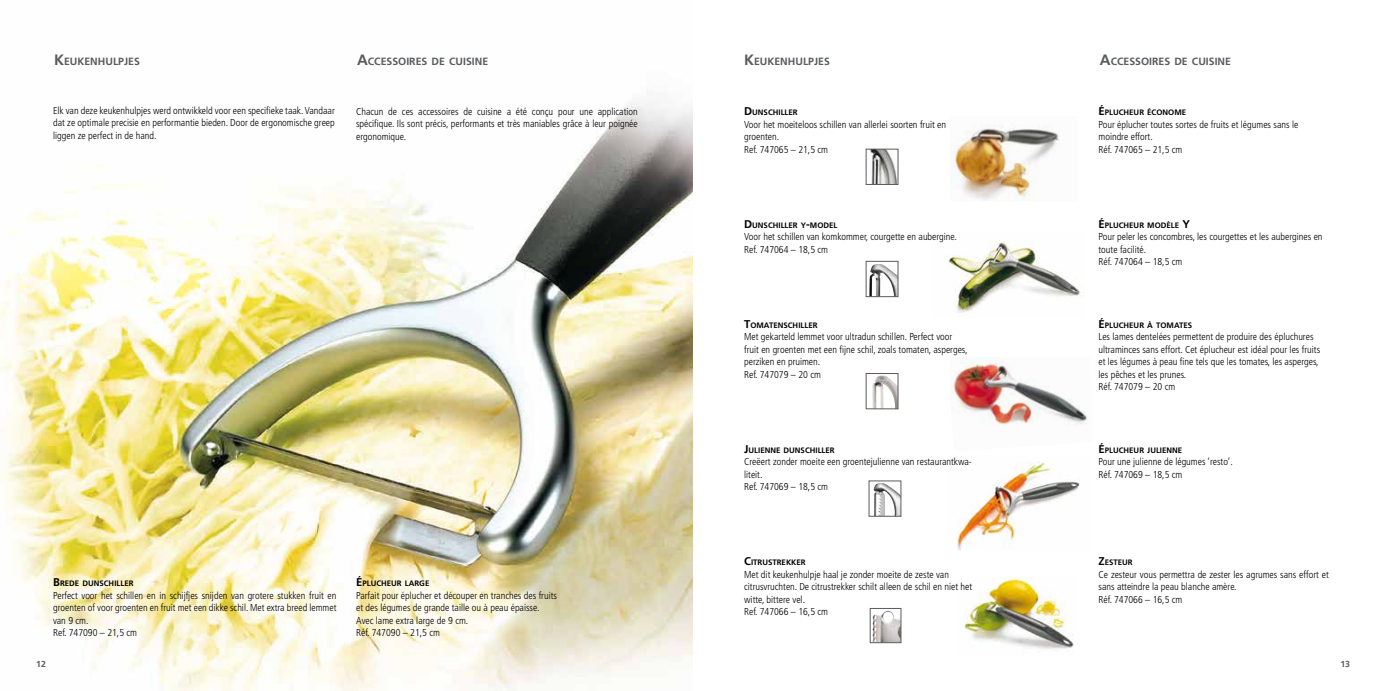
<style>
.page{position:relative;width:1382px;height:691px;background:#fff}
.page>*{position:absolute;margin:0;border:0;box-sizing:border-box;transform-origin:0 0}
.t1{font:700 10.5px "Frutiger";color:#5a5b5d}
.t2{font:300 condensed 10px/12.5px "Frutiger";color:#000}
.t3{font:700 8.75px "Frutiger";color:#5a5b5d}
.t4{font:700 7.88px "Frutiger";color:#000}
.s1{font-size:15px}
.s2{font-size:11.25px}
</style>
<div class="page">
<img style="left:964px;top:578px;width:110px;height:71px">
<img style="left:957px;top:460px;width:123px;height:90px">
<img style="left:0;top:103px;width:692px;height:588px">
<img style="left:951px;top:357px;width:137px;height:68px">
<img style="left:946px;top:241px;width:136px;height:72px">
<img style="left:951px;top:128px;width:108px;height:72px">
<img style="left:872px;top:376px;width:24px;height:31px">
<div style="left:866px;top:373px;width:32px;height:36px;border:1px solid #5a5b5d"></div>
<img style="left:870px;top:151px;width:26px;height:32px">
<div style="left:866px;top:149px;width:32px;height:36px;border:1px solid #5a5b5d"></div>
<img style="left:869px;top:264px;width:27px;height:31px">
<div style="left:866px;top:261px;width:32px;height:36px;border:1px solid #5a5b5d"></div>
<img style="left:872px;top:611px;width:27px;height:30px">
<div style="left:870px;top:608px;width:31px;height:35px;border:1px solid #5a5b5d"></div>
<img style="left:873px;top:483px;width:26px;height:32px">
<div style="left:869px;top:481px;width:32px;height:36px;border:1px solid #5a5b5d"></div>
<p class="t1" style="left:54px;top:55px;width:87px"><span class="s1">K</span>EUKENHULPJES</p>
<p class="t1" style="left:357px;top:55px;width:133px"><span class="s1">A</span>CCESSOIRES DE CUISINE</p>
<p class="t2" style="left:53px;top:104px;width:283px;text-align:justify">Elk van deze keukenhulpjes werd ontwikkeld voor een specifieke taak. Vandaar dat ze optimale precisie en performantie bieden. Door de ergonomische greep liggen ze perfect in de hand.</p>
<p class="t2" style="left:356px;top:105px;width:283px;text-align:justify">Chacun de ces accessoires de cuisine a été conçu pour une application spécifique. Ils sont précis, performants et très maniables grâce à leur poignée ergonomique.</p>
<p class="t4" style="left:53px;top:579px;width:81px"><span class="s2">B</span>REDE DUNSCHILLER</p>
<p class="t2" style="left:53px;top:589px;width:285px">Perfect voor het schillen en in schijfjes snijden van grotere stukken fruit en groenten of voor groenten en fruit met een dikke schil. Met extra breed lemmet van 9 cm.<br>Ref. 747090 – 21,5 cm</p>
<p class="t4" style="left:356px;top:579px;width:75px"><span class="s2">É</span>PLUCHEUR LARGE</p>
<p class="t2" style="left:356px;top:589px;width:202px">Parfait pour éplucher et découper en tranches des fruits et des légumes de grande taille ou à peau épaisse.<br>Avec lame extra large de 9 cm.<br>Réf. 747090 – 21,5 cm</p>
<p class="t1" style="left:744px;top:55px;width:87px"><span class="s1">K</span>EUKENHULPJES</p>
<p class="t1" style="left:1100px;top:55px;width:133px"><span class="s1">A</span>CCESSOIRES DE CUISINE</p>
<p class="t4" style="left:744px;top:108px;width:54px"><span class="s2">D</span>UNSCHILLER</p>
<p class="t2" style="left:744px;top:118px;width:203px">Voor het moeiteloos schillen van allerlei soorten fruit en groenten.<br>Ref. 747065 – 21,5 cm</p>
<p class="t4" style="left:744px;top:220px;width:95px"><span class="s2">D</span>UNSCHILLER Y<span class="s2">-</span>MODEL</p>
<p class="t2" style="left:744px;top:230px;width:214px">Voor het schillen van komkommer, courgette en aubergine.<br>Ref. 747064 – 18,5 cm</p>
<p class="t4" style="left:744px;top:320px;width:74px"><span class="s2">T</span>OMATENSCHILLER</p>
<p class="t2" style="left:744px;top:330px;width:225px">Met gekarteld lemmet voor ultradun schillen. Perfect voor fruit en groenten met een fijne schil, zoals tomaten, asperges, perziken en pruimen.<br>Ref. 747079 – 20 cm</p>
<p class="t4" style="left:744px;top:445px;width:91px"><span class="s2">J</span>ULIENNE DUNSCHILLER</p>
<p class="t2" style="left:744px;top:455px;width:229px">Creëert zonder moeite een groentejulienne van restaurantkwa&shy;liteit.<br>Ref. 747069 – 18,5 cm</p>
<p class="t4" style="left:744px;top:558px;width:62px"><span class="s2">C</span>ITRUSTREKKER</p>
<p class="t2" style="left:744px;top:568px;width:230px">Met dit keukenhulpje haal je zonder moeite de zeste van citrusvruchten. De citrustrekker schilt alleen de schil en niet het witte, bittere vel.<br>Ref. 747066 – 16,5 cm</p>
<p class="t4" style="left:1098px;top:108px;width:89px"><span class="s2">É</span> PLUCHEUR ÉCONOME</p>
<p class="t2" style="left:1098px;top:118px;width:201px">Pour éplucher toutes sortes de fruits et légumes sans le moindre effort.<br>Réf. 747065 – 21,5 cm</p>
<p class="t4" style="left:1098px;top:220px;width:93px"><span class="s2">É</span>PLUCHEUR MODÈLE <span class="s2">Y</span></p>
<p class="t2" style="left:1098px;top:230px;width:226px">Pour peler les concombres, les courgettes et les aubergines en toute facilité.<br>Réf. 747064 – 18,5 cm</p>
<p class="t4" style="left:1098px;top:320px;width:95px"><span class="s2">É</span> PLUCHEUR À TOMATES</p>
<p class="t2" style="left:1098px;top:330px;width:223px">Les lames dentelées permettent de produire des épluchures ultraminces sans effort. Cet éplucheur est idéal pour les fruits et les légumes à peau fine tels que les tomates, les asperges, les pêches et les prunes.<br>Réf. 747079 – 20 cm</p>
<p class="t4" style="left:1098px;top:445px;width:85px"><span class="s2">É</span>PLUCHEUR JULIENNE</p>
<p class="t2" style="left:1098px;top:455px;width:136px">Pour une julienne de légumes ‘resto’.<br>Réf. 747069 – 18,5 cm</p>
<p class="t4" style="left:1098px;top:558px;width:35px"><span class="s2">Z</span>ESTEUR</p>
<p class="t2" style="left:1098px;top:568px;width:232px">Ce zesteur vous permettra de zester les agrumes sans effort et sans atteindre la peau blanche amère.<br>Réf. 747066 – 16,5 cm</p>
<p class="t3" style="left:36px;top:659px;width:11px">12</p>
<p class="t3" style="left:1340px;top:659px;width:11px">13</p>
</div>
